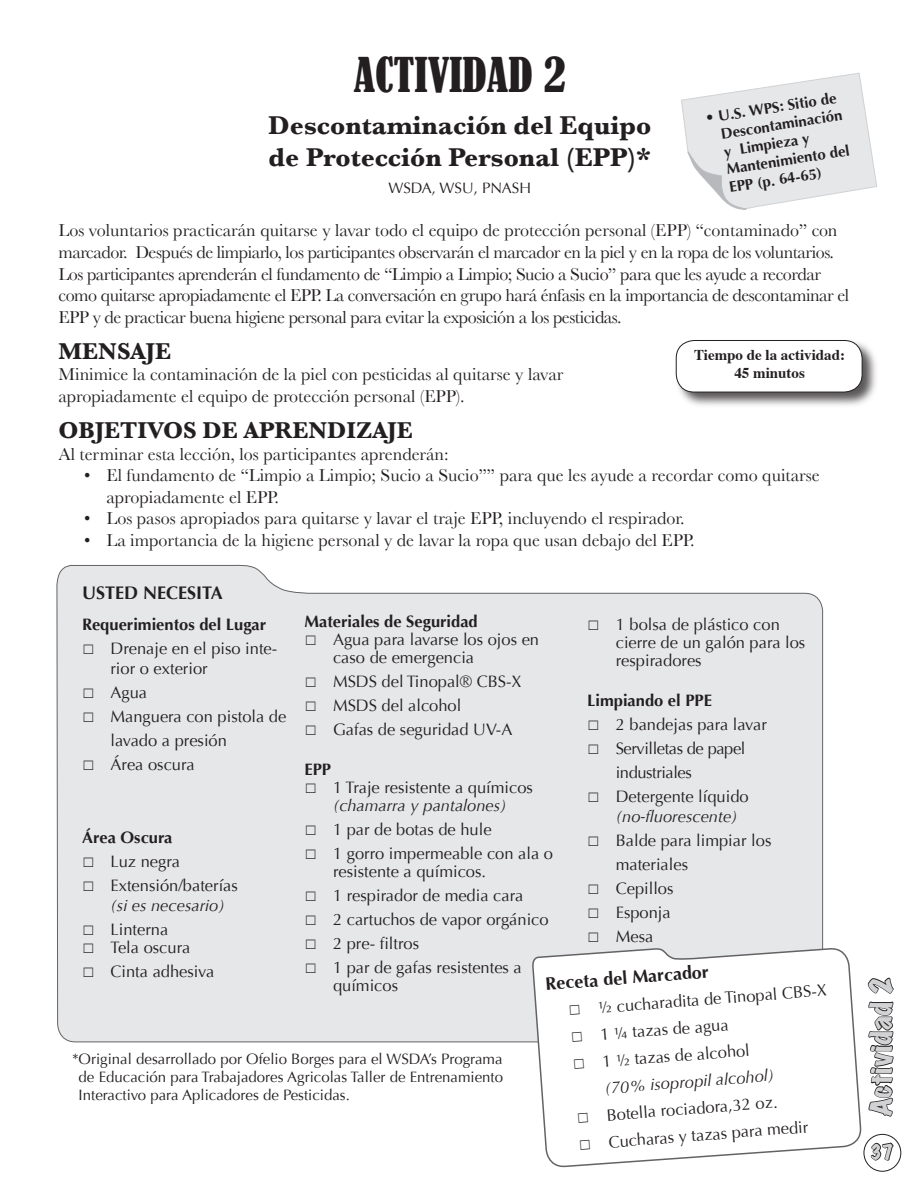
<style>
.page{position:relative;width:918px;height:1188px;background:#fff}
.page>*{position:absolute;margin:0;border:0;box-sizing:border-box;transform-origin:0 0}
.t1{font:condensed 45px "Bernard";color:#231f20}
.t2{font:700 27px/32.4px "Baskerville";color:#231f20}
.t3{font:expanded 27px "Marker Felt";letter-spacing:.025em;color:#d1d2d4}
.t4{font:700 24px "Baskerville";color:#231f20}
.t5{font:700 18.15px "Optima";color:#231f20}
.t6{font:18px/21.6px "Baskerville";letter-spacing:-.025em;color:#231f20}
.t7{font:18px/21.6px "Baskerville";color:#231f20}
.t8{font:700 18px "Optima";color:#231f20}
.t9{font:expanded 18px "Marker Felt";color:#d1d2d4}
.t10{font:16.5px/18px "Optima";color:#231f20}
.t11{font:700 16.5px "Optima";color:#231f20}
.t12{font:16.5px/24px "Optima";letter-spacing:-.025em;color:#231f20}
.t13{font:italic 16.5px "Optima";color:#231f20}
.Paragraph_Style_1{font:15px/18px "Optima";color:#231f20;text-align:justify}
.t14{font:700 15px/18px "Optima";color:#231f20}
.t15{font:700 15px "Times";color:#231f20}
.s1{font-style:italic}
</style>
<div class="page">
<div style="left:674px;top:339px;width:206px;height:71px;background:#231f20;opacity:.75"></div>
<div style="left:676px;top:340px;width:186px;height:52px;background:#fff;border-radius:18px"></div>
<div style="left:676px;top:340px;width:187px;height:52px;border:1px solid #231f20;border-radius:18px"></div>
<div style="left:56px;top:564px;width:767px;height:479px;background:#e6e7e9"></div>
<svg style="left:531px;top:923px;width:331px;height:245px"></svg>
<svg style="left:867px;top:977px;width:27px;height:140px"></svg>
<svg style="left:870px;top:1142px;width:25px;height:28px"></svg>
<div style="left:864px;top:1134px;width:37px;height:38px;border:1px solid #231f20;border-radius:50%"></div>
<svg style="left:681px;top:72px;width:197px;height:138px"></svg>
<p class="t1" style="left:354px;top:48px;width:214px">ACTIVIDAD 2</p>
<p class="t2" style="left:268px;top:109px;width:384px">Descontaminación del Equipo de Protección Personal (EPP)*</p>
<p class="Paragraph_Style_1" style="left:388px;top:179px;width:144px">WSDA, WSU, PNASH</p>
<p class="t6" style="left:58px;top:220px;width:792px">Los voluntarios practicarán quitarse y lavar todo el equipo de protección personal (EPP) “contaminado” con marcador. Después de limpiarlo, los participantes observarán el marcador en la piel y en la ropa de los voluntarios.<br>Los participantes aprenderán el fundamento de “Limpio a Limpio; Sucio a Sucio” para que les ayude a recordar como quitarse apropiadamente el EPP. La conversación en grupo hará énfasis en la importancia de descontaminar el EPP y de practicar buena higiene personal para evitar la exposición a los pesticidas.</p>
<p class="t4" style="left:58px;top:337px;width:114px">MENSAJE</p>
<p class="t7" style="left:58px;top:364px;width:506px">Minimice la contaminación de la piel con pesticidas al quitarse y lavar apropiadamente el equipo de protección personal (EPP).</p>
<p class="t4" style="left:58px;top:416px;width:16px">OBJ</p>
<p class="t4" style="left:104px;top:416px;width:310px">ETIVOS DE APRENDIZAJE</p>
<p class="t7" style="left:58px;top:443px;width:392px">Al terminar esta lección, los participantes aprenderán:</p>
<p class="t7" style="left:106px;top:464px;width:715px;text-indent:-22px">• El fundamento de “Limpio a Limpio; Sucio a Sucio”” para que les ayude a recordar como quitarse apropiadamente el EPP.</p>
<p class="t7" style="left:84px;top:508px;width:602px">• Los pasos apropiados para quitarse y lavar el traje EPP, incluyendo el respirador.</p>
<p class="t7" style="left:84px;top:529px;width:612px">• La importancia de la higiene personal y de lavar la ropa que usan debajo del EPP.</p>
<p class="t14" style="left:717px;top:107px;width:126px;text-indent:-13px;rotate:-9deg">• U.S. WPS: Sitio de<br>Descontaminación y Limpieza y<br>Mantenimiento del<br>EPP (p. 64-65)</p>
<p class="t15" style="left:694px;top:340px;width:152px">Tiempo de la actividad:</p>
<p class="t15" style="left:734px;top:358px;width:72px">45 minutos</p>
<p class="t5" style="left:82px;top:582px;width:142px">USTED NECESITA</p>
<p class="t11" style="left:304px;top:612px;width:175px">Materiales de Seguridad</p>
<p class="t10" style="left:333px;top:631px;width:208px;text-indent:-28px">□ Agua para lavarse los ojos en caso de emergencia</p>
<p class="t10" style="left:304px;top:673px;width:219px">□ MSDS del Tinopal® CBS-X</p>
<p class="t10" style="left:304px;top:697px;width:158px">□ MSDS del alcohol</p>
<p class="t10" style="left:304px;top:721px;width:209px">□ Gafas de seguridad UV-A</p>
<p class="t11" style="left:304px;top:760px;width:28px">EPP</p>
<p class="t10" style="left:304px;top:778px;width:230px;text-align:center">□ 1 Traje resistente a químicos <span class="s1">(chamarra y pantalones)</span></p>
<p class="t10" style="left:304px;top:820px;width:189px">□ 1 par de botas de hule</p>
<p class="t10" style="left:333px;top:844px;width:222px;text-indent:-28px">□ 1 gorro impermeable con ala o resistente a químicos.</p>
<p class="t10" style="left:304px;top:886px;width:220px">□ 1 respirador de media cara</p>
<p class="t10" style="left:304px;top:910px;width:246px">□ 2 cartuchos de vapor orgánico</p>
<p class="t10" style="left:304px;top:934px;width:116px">□ 2 pre- filtros</p>
<p class="t10" style="left:333px;top:958px;width:190px;text-indent:-28px">□ 1 par de gafas resistentes a químicos</p>
<p class="t8" style="left:545px;top:973px;width:165px;rotate:-4deg">Receta del Marcador</p>
<p class="t11" style="left:82px;top:615px;width:186px">Requerimientos del Lugar</p>
<p class="t10" style="left:111px;top:639px;width:168px;line-height:19.8px;text-indent:-29px">□ Drenaje en el piso inte&shy;rior o exterior</p>
<p class="t10" style="left:82px;top:683px;width:67px">□ Agua</p>
<p class="t10" style="left:111px;top:704px;width:177px;line-height:24px;text-indent:-29px">□ Manguera con pistola de lavado a presión</p>
<p class="t10" style="left:82px;top:755px;width:114px">□ Área oscura</p>
<p class="t10" style="left:616px;top:616px;width:191px;text-indent:-28px">□ 1 bolsa de plástico con cierre de un galón para los respiradores</p>
<p class="t11" style="left:587px;top:691px;width:126px">Limpiando el PPE</p>
<p class="t10" style="left:587px;top:715px;width:181px">□ 2 bandejas para lavar</p>
<p class="t12" style="left:616px;top:736px;width:131px;text-indent:-28px">□ Servilletas de papel industriales</p>
<p class="t10" style="left:616px;top:786px;width:134px;line-height:19.8px;text-indent:-28px">□ Detergente líquido <span class="s1">(no-fluorescente)</span></p>
<p class="t10" style="left:616px;top:828px;width:157px;line-height:24px;text-indent:-28px">□ Balde para limpiar los materiales</p>
<p class="t10" style="left:587px;top:879px;width:88px">□ Cepillos</p>
<p class="t10" style="left:587px;top:903px;width:85px">□ Esponja</p>
<p class="t10" style="left:587px;top:927px;width:68px">□ Mesa</p>
<p class="t11" style="left:82px;top:828px;width:92px">Área Oscura</p>
<p class="t10" style="left:82px;top:853px;width:99px">□ Luz negra</p>
<p class="t10" style="left:111px;top:876px;width:129px;line-height:19.8px;text-indent:-29px">□ Extensión/baterías <span class="s1">(si es necesario)</span></p>
<p class="t10" style="left:82px;top:921px;width:88px">□ Linterna</p>
<p class="t10" style="left:82px;top:939px;width:110px">□ Tela oscura</p>
<p class="t10" style="left:82px;top:963px;width:134px">□ Cinta adhesiva</p>
<p class="t10" style="left:568px;top:1000px;width:261px;rotate:-4deg">□ ½ cucharadita de Tinopal CBS-X</p>
<p class="t10" style="left:570px;top:1027px;width:160px;rotate:-4deg">□ 1 ¼ tazas de agua</p>
<p class="t10" style="left:572px;top:1054px;width:179px;rotate:-4deg">□ 1 ½ tazas de alcohol</p>
<p class="t13" style="left:604px;top:1078px;width:171px;rotate:-4deg">(70% isopropil alcohol)</p>
<p class="t10" style="left:576px;top:1108px;width:203px;rotate:-4deg">□ Botella rociadora,32 oz.</p>
<p class="t10" style="left:578px;top:1135px;width:232px;rotate:-4deg">□ Cucharas y tazas para medir</p>
<p class="Paragraph_Style_1" style="left:79px;top:1050px;width:426px;text-indent:-7px">* Original desarrollado por Ofelio Borges para el WSDA’s Programa de Educación para Trabajadores Agricolas Taller de Entrenamiento Interactivo para Aplicadores de Pesticidas.</p>
<p class="t3" style="left:867px;top:1116px;width:140px;rotate:-90deg">Actividad 2</p>
<p class="t9" style="left:870px;top:1142px;width:25px">37</p>
</div>
